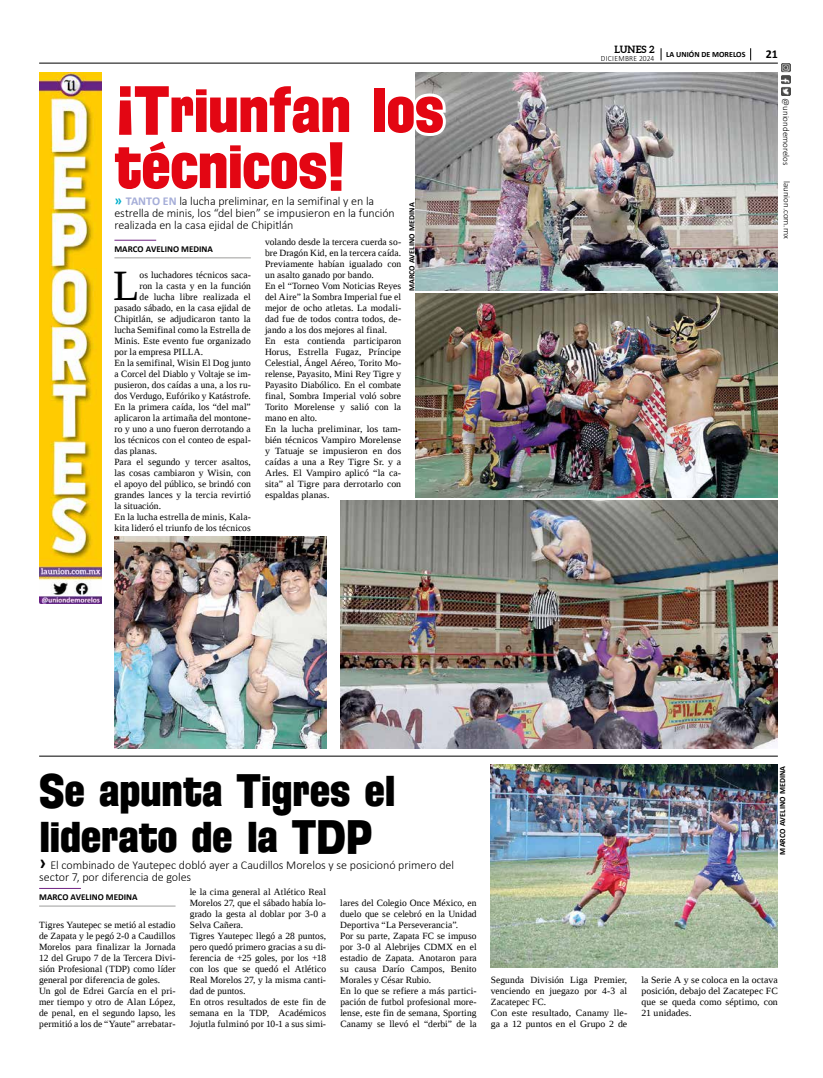
<style>
.page{position:relative;width:823px;height:1078px;background:#fff}
.page>*{position:absolute;margin:0;border:0;box-sizing:border-box;transform-origin:0 0}
.t1{font:66.1px/56px "Florida Project Phase One";letter-spacing:-.015em;color:#e30613}
.t2{font:46px/46px "Florida Project Phase One";letter-spacing:-.015em;color:#000}
.t3{font:43.1px "Liberation Serif";color:#000}
.t4{font:300 12px/12px "Calibri";letter-spacing:-.01em;color:#000}
.t5{font:700 12px "Calibri";color:#000}
.t6{font:700 10px "Aleo";letter-spacing:.005em;color:#000}
.t7{font:9.5px/11px "Liberation Serif";letter-spacing:.01em;color:#000}
.t8{font:700 9px "Calibri";color:#000}
.t9{font:300 9px "Calibri";color:#000}
.t10{font:700 8px "Calibri";letter-spacing:.01em;color:#000}
.t11{font:300 8px "Calibri";letter-spacing:.04em;color:#000;scale:.94 1}
.s1{font-weight:700;font-size:14px;color:#00afcb}
.s2{font-weight:700;color:#a5add8}
.s3{font-weight:700;font-size:20px}
</style>
<div class="page">
<img style="left:781px;top:63px;width:9px;height:33px">
<hr style="left:39px;top:63px;width:738px;height:1px;background:#000">
<svg style="left:750px;top:48px;width:1px;height:12px"></svg>
<svg style="left:660px;top:48px;width:1px;height:12px"></svg>
<img style="left:39px;top:72px;width:63px;height:531px">
<img style="left:415px;top:72px;width:362px;height:219px">
<img style="left:340px;top:500px;width:436px;height:248px">
<img style="left:114px;top:536px;width:212px;height:212px">
<hr style="left:114px;top:240px;width:42px;height:1px;background:#702283">
<hr style="left:114px;top:257px;width:137px;height:1px;background:#9d9d9c">
<hr style="left:39px;top:887px;width:42px;height:1px;background:#702283">
<hr style="left:39px;top:905px;width:136px;height:1px;background:#9d9d9c">
<hr style="left:39px;top:755px;width:738px;height:1px;background:#000">
<svg style="left:415px;top:90px;width:33px;height:49px"></svg>
<img style="left:490px;top:764px;width:287px;height:203px">
<img style="left:415px;top:293px;width:362px;height:204px">
<h1 class="t1" style="left:114px;top:81px;width:331px">¡Triunfan los técnicos!</h1>
<p class="t4" style="left:114px;top:195px;width:282px"><span class="s1">»</span> <span class="s2">TANTO EN</span> la lucha preliminar, en la semifinal y en la estrella de minis, los “del bien” se impusieron en la función realizada en la casa ejidal de Chipitlán</p>
<p class="t7" style="left:265px;top:236px;width:138px">volando desde la tercera cuerda so&shy;bre Dragón Kid, en la tercera caída.<br>Previamente habían igualado con un asalto ganado por bando.<br>En el “Torneo Vom Noticias Reyes del Aire” la Sombra Imperial fue el mejor de ocho atletas. La modali&shy;dad fue de todos contra todos, de&shy;jando a los dos mejores al final.<br>En esta contienda participaron<br>Horus, Estrella Fugaz, Príncipe<br>Celestial, Ángel Aéreo, Torito Mo&shy;relense, Payasito, Mini Rey Tigre y<br>Payasito Diabólico. En el combate final, Sombra Imperial voló sobre<br>Torito Morelense y salió con la mano en alto.<br>En la lucha preliminar, los tam&shy;bién técnicos Vampiro Morelense y Tatuaje se impusieron en dos caídas a una a Rey Tigre Sr. y a<br>Arles. El Vampiro aplicó “la ca&shy;sita” al Tigre para derrotarlo con espaldas planas.</p>
<p class="t8" style="left:114px;top:243px;width:100px">MARCO AVELINO MEDINA</p>
<h3 class="t3" style="left:113px;top:258px;width:28px">L</h3>
<p class="t7" style="left:139px;top:269px;width:113px">os luchadores técnicos saca-</p>
<p class="t7" style="left:139px;top:280px;width:113px">ron la casta y en la función</p>
<p class="t7" style="left:139px;top:291px;width:113px">de lucha libre realizada el</p>
<p class="t7" style="left:114px;top:302px;width:138px">pasado sábado, en la casa ejidal de</p>
<p class="t7" style="left:114px;top:313px;width:138px">Chipitlán, se adjudicaron tanto la</p>
<p class="t7" style="left:114px;top:324px;width:138px">lucha Semifinal como la Estrella de</p>
<p class="t7" style="left:114px;top:335px;width:138px">Minis. Este evento fue organizado</p>
<p class="t7" style="left:114px;top:346px;width:90px">por la empresa PILLA.</p>
<p class="t7" style="left:114px;top:357px;width:138px">En la semifinal, Wisin El Dog junto</p>
<p class="t7" style="left:114px;top:368px;width:138px">a Corcel del Diablo y Voltaje se im-</p>
<p class="t7" style="left:114px;top:379px;width:138px">pusieron, dos caídas a una, a los ru-</p>
<p class="t7" style="left:114px;top:390px;width:138px">dos Verdugo, Eufóriko y Katástrofe.</p>
<p class="t7" style="left:114px;top:401px;width:138px">En la primera caída, los “del mal”</p>
<p class="t7" style="left:114px;top:412px;width:138px">aplicaron la artimaña del montone-</p>
<p class="t7" style="left:114px;top:423px;width:138px">ro y uno a uno fueron derrotando a</p>
<p class="t7" style="left:114px;top:434px;width:138px">los técnicos con el conteo de espal-</p>
<p class="t7" style="left:114px;top:445px;width:44px">das planas.</p>
<p class="t7" style="left:114px;top:456px;width:138px">Para el segundo y tercer asaltos,</p>
<p class="t7" style="left:114px;top:467px;width:138px">las cosas cambiaron y Wisin, con</p>
<p class="t7" style="left:114px;top:478px;width:138px">el apoyo del público, se brindó con</p>
<p class="t7" style="left:114px;top:489px;width:138px">grandes lances y la tercia revirtió</p>
<p class="t7" style="left:114px;top:500px;width:48px">la situación.</p>
<p class="t7" style="left:114px;top:511px;width:138px">En la lucha estrella de minis, Kala-</p>
<p class="t7" style="left:114px;top:522px;width:138px">kita lideró el triunfo de los técnicos</p>
<p class="t10" style="left:406px;top:291px;width:90px;rotate:-90deg">MARCO AVELINO MEDINA</p>
<p class="t6" style="left:614px;top:44px;width:41px">LUNES 2</p>
<p class="t11" style="left:600px;top:53px;width:58px">DICIEMBRE 2024</p>
<p class="t10" style="left:665px;top:49px;width:81px">LA UNIÓN DE MORELOS</p>
<p class="t5" style="left:765px;top:46px;width:14px">21</p>
<p class="t9" style="left:791px;top:98px;width:69px;rotate:90deg">@uniondemorelos</p>
<p class="t9" style="left:792px;top:181px;width:59px;rotate:90deg">launion.com.mx</p>
<h2 class="t2" style="left:39px;top:766px;width:358px">Se apunta Tigres el liderato de la TDP</h2>
<p class="t4" style="left:39px;top:858px;width:416px"><span class="s3">›</span> El combinado de Yautepec dobló ayer a Caudillos Morelos y se posicionó primero del sector 7, por diferencia de goles</p>
<p class="t8" style="left:39px;top:890px;width:100px">MARCO AVELINO MEDINA</p>
<p class="t7" style="left:39px;top:918px;width:138px">Tigres Yautepec se metió al estadio de Zapata y le pegó 2-0 a Caudillos Morelos para finalizar la Jornada 12 del Grupo 7 de la Tercera Divi&shy;sión Profesional (TDP) como líder general por diferencia de goles.<br>Un gol de Edrei García en el pri&shy;mer tiempo y otro de Alan López, de penal, en el segundo lapso, les permitió a los de “Yaute” arrebatar-</p>
<p class="t7" style="left:190px;top:885px;width:138px">le la cima general al Atlético Real<br>Morelos 27, que el sábado había lo&shy;grado la gesta al doblar por 3-0 a<br>Selva Cañera.<br>Tigres Yautepec llegó a 28 puntos, pero quedó primero gracias a su di&shy;ferencia de +25 goles, por los +18 con los que se quedó el Atlético<br>Real Morelos 27, y la misma canti&shy;dad de puntos.<br>En otros resultados de este fin de semana en la TDP, Académicos<br>Jojutla fulminó por 10-1 a sus simi-</p>
<p class="t7" style="left:340px;top:896px;width:138px">lares del Colegio Once México, en duelo que se celebró en la Unidad<br>Deportiva “La Perseverancia”.<br>Por su parte, Zapata FC se impuso por 3-0 al Alebrijes CDMX en el estadio de Zapata. Anotaron para su causa Darío Campos, Benito<br>Morales y César Rubio.<br>En lo que se refiere a más partici&shy;pación de futbol profesional more&shy;lense, este fin de semana, Sporting<br>Canamy se llevó el “derbi” de la</p>
<p class="t10" style="left:776px;top:854px;width:90px;rotate:-90deg">MARCO AVELINO MEDINA</p>
<p class="t7" style="left:490px;top:973px;width:138px">Segunda División Liga Premier, venciendo en juegazo por 4-3 al<br>Zacatepec FC.<br>Con este resultado, Canamy lle&shy;ga a 12 puntos en el Grupo 2 de</p>
<p class="t7" style="left:641px;top:973px;width:138px;text-align:justify">la Serie A y se coloca en la octava posición, debajo del Zacatepec FC que se queda como séptimo, con 21 unidades.</p>
</div>
